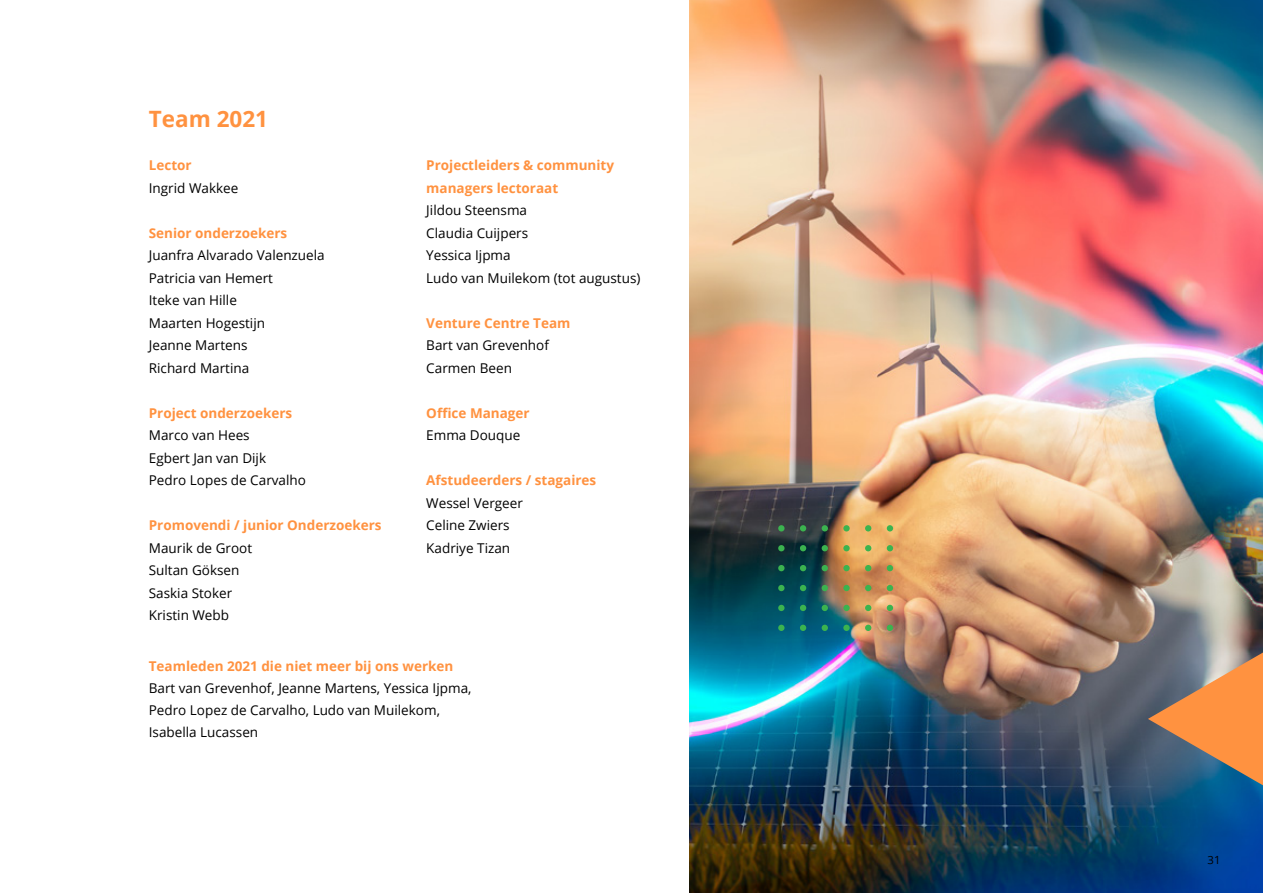
<style>
.page{position:relative;width:1263px;height:893px;background:#fff}
.page>*{position:absolute;margin:0;border:0;box-sizing:border-box;transform-origin:0 0}
.t1{font:700 22.5px "Open Sans";color:#ff9240}
.t2{font:13.5px "Open Sans";color:#000}
.t3{font:700 13.5px "Open Sans";color:#ff9240}
.t4{font:11.25px "Open Sans";color:#000}
</style>
<div class="page">
<hr style="left:0;top:0;width:1px;height:893px;background:#e8f6ea">
<img style="left:690px;top:0;width:573px;height:893px">
<svg style="left:1148px;top:652px;width:115px;height:133px;background:#aa8062"></svg>
<svg style="left:778px;top:525px;width:6px;height:6px"></svg>
<svg style="left:800px;top:525px;width:6px;height:6px"></svg>
<svg style="left:822px;top:525px;width:6px;height:6px"></svg>
<div style="left:843px;top:525px;width:7px;height:6px;background:#3bb34f;border-radius:50%"></div>
<svg style="left:865px;top:525px;width:6px;height:6px"></svg>
<svg style="left:887px;top:525px;width:6px;height:6px"></svg>
<svg style="left:778px;top:565px;width:6px;height:6px"></svg>
<svg style="left:800px;top:565px;width:6px;height:6px"></svg>
<svg style="left:822px;top:565px;width:6px;height:6px"></svg>
<div style="left:843px;top:565px;width:7px;height:6px;background:#3bb34f;border-radius:50%"></div>
<svg style="left:865px;top:565px;width:6px;height:6px"></svg>
<svg style="left:887px;top:565px;width:6px;height:6px"></svg>
<svg style="left:778px;top:605px;width:6px;height:6px"></svg>
<svg style="left:800px;top:605px;width:6px;height:6px"></svg>
<svg style="left:822px;top:605px;width:6px;height:6px"></svg>
<div style="left:843px;top:605px;width:7px;height:6px;background:#3bb34f;border-radius:50%"></div>
<svg style="left:865px;top:605px;width:6px;height:6px"></svg>
<svg style="left:887px;top:605px;width:6px;height:6px"></svg>
<svg style="left:778px;top:545px;width:6px;height:6px"></svg>
<svg style="left:800px;top:545px;width:6px;height:6px"></svg>
<svg style="left:822px;top:545px;width:6px;height:6px"></svg>
<div style="left:843px;top:545px;width:7px;height:6px;background:#3bb34f;border-radius:50%"></div>
<svg style="left:865px;top:545px;width:6px;height:6px"></svg>
<svg style="left:887px;top:545px;width:6px;height:6px"></svg>
<svg style="left:778px;top:585px;width:6px;height:6px"></svg>
<svg style="left:800px;top:585px;width:6px;height:6px"></svg>
<svg style="left:822px;top:585px;width:6px;height:6px"></svg>
<div style="left:843px;top:585px;width:7px;height:6px;background:#3bb34f;border-radius:50%"></div>
<svg style="left:865px;top:585px;width:6px;height:6px"></svg>
<svg style="left:887px;top:585px;width:6px;height:6px"></svg>
<svg style="left:778px;top:625px;width:6px;height:6px"></svg>
<svg style="left:800px;top:625px;width:6px;height:6px"></svg>
<svg style="left:822px;top:625px;width:6px;height:6px"></svg>
<div style="left:843px;top:625px;width:7px;height:6px;background:#3bb34f;border-radius:50%"></div>
<svg style="left:865px;top:625px;width:6px;height:6px"></svg>
<svg style="left:887px;top:625px;width:6px;height:6px"></svg>
<p class="t1" style="left:149px;top:103px;width:121px">Team 2021</p>
<p class="t3" style="left:149px;top:156px;width:44px">Lector</p>
<p class="t2" style="left:149px;top:178px;width:91px">Ingrid Wakkee</p>
<p class="t3" style="left:149px;top:223px;width:140px">Senior onderzoekers</p>
<p class="t2" style="left:149px;top:246px;width:177px">Juanfra Alvarado Valenzuela</p>
<p class="t2" style="left:149px;top:268px;width:126px">Patricia van Hemert</p>
<p class="t2" style="left:149px;top:291px;width:90px">Iteke van Hille</p>
<p class="t2" style="left:149px;top:313px;width:118px">Maarten Hogestijn</p>
<p class="t2" style="left:149px;top:336px;width:100px">Jeanne Martens</p>
<p class="t2" style="left:149px;top:358px;width:102px">Richard Martina</p>
<p class="t3" style="left:149px;top:403px;width:145px">Project onderzoekers</p>
<p class="t2" style="left:149px;top:426px;width:102px">Marco van Hees</p>
<p class="t2" style="left:149px;top:448px;width:119px">Egbert Jan van Dijk</p>
<p class="t2" style="left:149px;top:471px;width:159px">Pedro Lopes de Carvalho</p>
<p class="t3" style="left:149px;top:516px;width:234px">Promovendi / junior Onderzoekers</p>
<p class="t2" style="left:149px;top:538px;width:105px">Maurik de Groot</p>
<p class="t2" style="left:149px;top:561px;width:92px">Sultan Göksen</p>
<p class="t2" style="left:149px;top:583px;width:85px">Saskia Stoker</p>
<p class="t2" style="left:149px;top:606px;width:82px">Kristin Webb</p>
<p class="t3" style="left:426px;top:156px;width:189px">Projectleiders &amp; community</p>
<p class="t3" style="left:426px;top:178px;width:133px">managers lectoraat</p>
<p class="t2" style="left:426px;top:201px;width:102px">Jildou Steensma</p>
<p class="t2" style="left:426px;top:223px;width:103px">Claudia Cuijpers</p>
<p class="t2" style="left:426px;top:246px;width:86px">Yessica Ijpma</p>
<p class="t2" style="left:426px;top:268px;width:216px">Ludo van Muilekom (tot augustus)</p>
<p class="t3" style="left:426px;top:313px;width:146px">Venture Centre Team</p>
<p class="t2" style="left:426px;top:336px;width:124px">Bart van Grevenhof</p>
<p class="t2" style="left:426px;top:358px;width:87px">Carmen Been</p>
<p class="t3" style="left:426px;top:403px;width:105px">Office Manager</p>
<p class="t2" style="left:426px;top:426px;width:96px">Emma Douque</p>
<p class="t3" style="left:426px;top:471px;width:172px">Afstudeerders / stagaires</p>
<p class="t2" style="left:426px;top:493px;width:98px">Wessel Vergeer</p>
<p class="t2" style="left:426px;top:516px;width:85px">Celine Zwiers</p>
<p class="t2" style="left:426px;top:538px;width:85px">Kadriye Tizan</p>
<p class="t3" style="left:149px;top:656px;width:306px">Teamleden 2021 die niet meer bij ons werken</p>
<p class="t2" style="left:149px;top:679px;width:324px">Bart van Grevenhof, Jeanne Martens, Yessica Ijpma,</p>
<p class="t2" style="left:149px;top:701px;width:293px">Pedro Lopez de Carvalho, Ludo van Muilekom,</p>
<p class="t2" style="left:149px;top:723px;width:111px">Isabella Lucassen</p>
<p class="t4" style="left:1207px;top:852px;width:14px">31</p>
</div>
